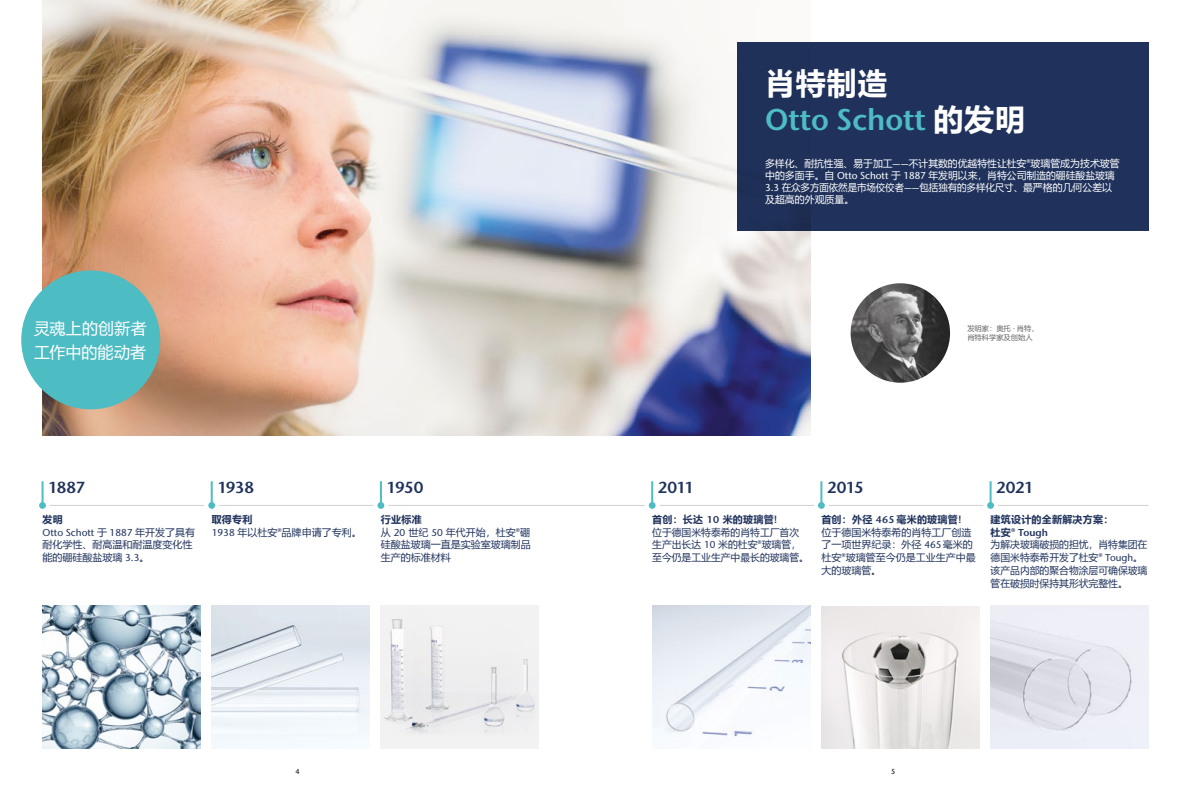
<style>
.page{position:relative;width:1191px;height:794px;background:#fff}
.page>*{position:absolute;margin:0;border:0;box-sizing:border-box;transform-origin:0 0}
.t1{font:600 30px "Stone Sans IIITC Pro";color:#4ebcc3}
.t2{font:700 30px "Microsoft Ya Hei";color:#fff}
.t3{font:600 16px "Stone Sans IIITC Pro";letter-spacing:-.05em;color:#20325c}
.t4{font:16px/24.9px "Microsoft Ya Hei";letter-spacing:.01em;color:#fff}
.t5{font:10px/12.8px "Microsoft Ya Hei";color:#20325c}
.t6{font:10px/12px "Microsoft Ya Hei";color:#fff}
.t7{font:500 10px "Stone Sans IIITC Pro";color:#20325c}
.t8{font:700 10px "Microsoft Ya Hei";letter-spacing:.025em;color:#20325c}
.t9{font:600 10px "Stone Sans IIITC Pro";color:#20325c}
.t10{font:7.2px/9.5px "Microsoft Ya Hei";color:#656565}
.t11{font:500 7.2px "Stone Sans IIITC Pro";color:#000}
.s1{font-family:"Microsoft Ya Hei";font-weight:400}
.s2{font-family:"Stone Sans IIITC Pro";font-weight:500}
.s3{font-weight:700}
.s4{font-family:"Microsoft Ya Hei";font-weight:700;color:#fff}
.s5{font-family:"Stone Sans IIITC Pro";font-weight:600}
.s6{font-size:9px;color:#000}
.s7{font-family:"Microsoft Ya Hei";font-weight:700}
</style>
<div class="page">
<hr style="left:43px;top:505px;width:1105px;height:1px;background:#d0d0d0">
<img style="left:43px;top:606px;width:157px;height:142px">
<img style="left:212px;top:606px;width:157px;height:142px">
<img style="left:43px;top:0;width:767px;height:435px">
<div style="left:21px;top:270px;width:139px;height:139px;background:#4ebcc3;border-radius:50%"></div>
<div style="left:37px;top:500px;width:11px;height:11px;background:#4ebcc3;border-radius:50%"></div>
<div style="left:35px;top:498px;width:15px;height:15px;border:4px solid #fff;border-radius:50%"></div>
<hr style="left:42px;top:481px;width:2px;height:24px;background:#4ebcc3">
<div style="left:206px;top:500px;width:11px;height:11px;background:#4ebcc3;border-radius:50%"></div>
<div style="left:204px;top:498px;width:15px;height:15px;border:4px solid #fff;border-radius:50%"></div>
<hr style="left:211px;top:481px;width:2px;height:24px;background:#4ebcc3">
<img style="left:381px;top:606px;width:158px;height:142px">
<div style="left:375px;top:500px;width:11px;height:11px;background:#4ebcc3;border-radius:50%"></div>
<div style="left:373px;top:498px;width:15px;height:15px;border:4px solid #fff;border-radius:50%"></div>
<hr style="left:380px;top:481px;width:2px;height:24px;background:#4ebcc3">
<img style="left:990px;top:606px;width:158px;height:142px">
<img style="left:652px;top:606px;width:158px;height:131px">
<img style="left:821px;top:606px;width:158px;height:142px">
<div style="left:816px;top:500px;width:11px;height:11px;background:#4ebcc3;border-radius:50%"></div>
<div style="left:814px;top:498px;width:15px;height:15px;border:4px solid #fff;border-radius:50%"></div>
<hr style="left:820px;top:481px;width:2px;height:24px;background:#4ebcc3">
<div style="left:985px;top:500px;width:11px;height:11px;background:#4ebcc3;border-radius:50%"></div>
<div style="left:983px;top:498px;width:15px;height:15px;border:4px solid #fff;border-radius:50%"></div>
<hr style="left:989px;top:481px;width:2px;height:24px;background:#4ebcc3">
<div style="left:647px;top:500px;width:10px;height:11px;background:#4ebcc3;border-radius:50%"></div>
<div style="left:645px;top:498px;width:14px;height:15px;border:4px solid #fff;border-radius:50%"></div>
<hr style="left:651px;top:481px;width:2px;height:24px;background:#4ebcc3">
<img style="left:850px;top:283px;width:100px;height:100px;border-radius:50px">
<div style="left:737px;top:43px;width:411px;height:188px;background:#20325c"></div>
<h2 class="t4" style="left:34px;top:315px;width:115px">灵魂上的创新者工作中的能动者</h2>
<h2 class="t3" style="left:48px;top:477px;width:39px">1887</h2>
<p class="t8" style="left:43px;top:512px;width:22px">发明</p>
<p class="t7" style="left:43px;top:526px;width:154px">Otto Schott <span class="s1">于</span> 1887 <span class="s1">年开发了具有</span></p>
<p class="t5" style="left:43px;top:538px;width:151px">耐化学性、耐高温和耐温度变化性能的硼硅酸盐玻璃 <span class="s2">3.3</span>。</p>
<h2 class="t3" style="left:217px;top:477px;width:38px">1938</h2>
<p class="t5" style="left:212px;top:512px;width:151px"><span class="s3">取得专利<br></span><span class="s2">1938</span> 年以杜安<span class="s2">®</span>品牌申请了专利。</p>
<h2 class="t3" style="left:386px;top:477px;width:38px">1950</h2>
<p class="t5" style="left:381px;top:512px;width:151px"><span class="s3">行业标准<br></span>从 <span class="s2">20</span> 世纪 <span class="s2">50</span> 年代开始，杜安<span class="s2">®</span>硼硅酸盐玻璃一直是实验室玻璃制品生产的标准材料</p>
<h1 class="t2" style="left:765px;top:62px;width:124px">肖特制造</h1>
<h1 class="t1" style="left:765px;top:100px;width:261px">Otto Schott <span class="s4">的发明</span></h1>
<p class="t6" style="left:765px;top:157px;width:356px">多样化、耐抗性强、易于加工<span class="s2">——</span>不计其数的优越特性让杜安<span class="s2">®</span>玻璃管成为技术玻管中的多面手。自 <span class="s2">Otto Schott</span> 于 <span class="s2">1887</span> 年发明以来，肖特公司制造的硼硅酸盐玻璃<span class="s2">3.3</span> 在众多方面依然是市场佼佼者<span class="s2">——</span>包括独有的多样化尺寸、最严格的几何公差以及超高的外观质量。</p>
<p class="t10" style="left:967px;top:323px;width:73px">发明家：奥托 · 肖特，肖特科学家及创始人</p>
<h2 class="t3" style="left:658px;top:477px;width:38px">2011</h2>
<h2 class="t3" style="left:827px;top:477px;width:38px">2015</h2>
<h2 class="t3" style="left:996px;top:477px;width:39px">2021</h2>
<p class="t5" style="left:652px;top:512px;width:158px"><span class="s3">首创：长达</span> <span class="s5">10</span> <span class="s3">米的玻璃管</span><span class="s5">!<br></span>位于德国米特泰希的肖特工厂首次生产出长达 <span class="s2">10</span> 米的杜安<span class="s2">®</span>玻璃管，至今仍是工业生产中最长的玻璃管。</p>
<p class="t5" style="left:821px;top:512px;width:156px"><span class="s3">首创：外径</span> <span class="s5">465</span> <span class="s3">毫米的玻璃管</span><span class="s5">!<br></span>位于德国米特泰希的肖特工厂创造了一项世界纪录：外径 <span class="s2">465</span>毫米的杜安<span class="s2">®</span>玻璃管至今仍是工业生产中最大的玻璃管<span class="s6">。</span></p>
<p class="t8" style="left:990px;top:512px;width:124px">建筑设计的全新解决方案：</p>
<p class="t9" style="left:990px;top:525px;width:59px"><span class="s7">杜安</span>® Tough</p>
<p class="t5" style="left:990px;top:538px;width:158px">为解决玻璃破损的担忧，肖特集团在德国米特泰希开发了杜安<span class="s2">® Tough</span>。该产品内部的聚合物涂层可确保玻璃管在破损时保持其形状完整性。</p>
<p class="t11" style="left:296px;top:767px;width:6px">4</p>
<p class="t11" style="left:891px;top:767px;width:6px">5</p>
</div>
